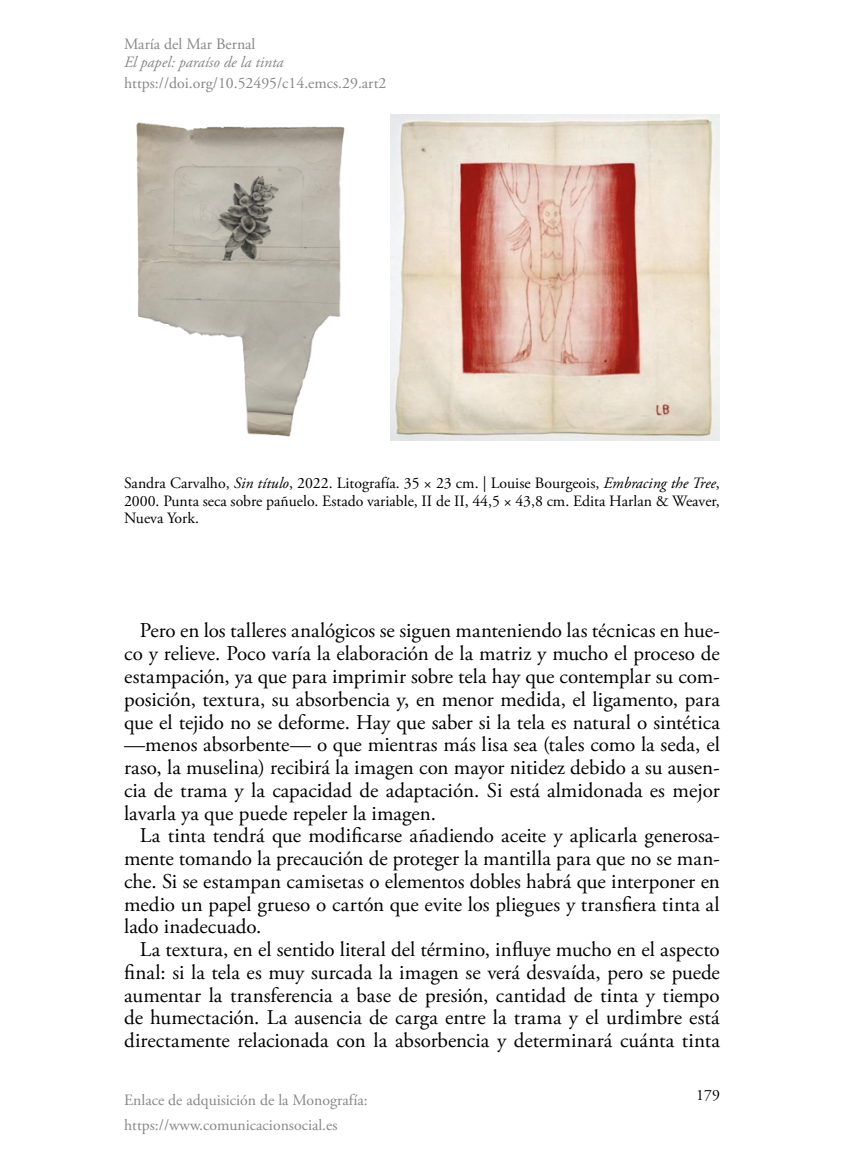
<style>
.page{position:relative;width:844px;height:1166px;background:#fff}
.page>*{position:absolute;margin:0;border:0;box-sizing:border-box;transform-origin:0 0}
.body{font:21px/22.8px "Adobe Garamond Pro";color:#000;text-align:justify}
.Pie_Ilustracion{font:15.75px/17.5px "Adobe Garamond Pro";color:#000;text-align:justify}
.t1{font:15.75px/25.2px "Adobe Garamond Pro";color:#878787}
.t2{font:italic 15.75px "Adobe Garamond Pro";color:#878787}
.s1{font-style:italic}
</style>
<div class="page">
<img style="left:136px;top:122px;width:209px;height:315px">
<img style="left:390px;top:115px;width:329px;height:326px">
<p class="t1" style="left:124px;top:32px;width:133px">María del Mar Bernal</p>
<p class="t2" style="left:124px;top:53px;width:161px">El papel: paraíso de la tinta</p>
<p class="t1" style="left:124px;top:71px;width:264px">https://doi.org/10.52495/c14.emcs.29.art2</p>
<p class="Pie_Ilustracion" style="left:124px;top:475px;width:597px">Sandra Carvalho, <span class="s1">Sin título</span>, 2022. Litografía. 35 × 23 cm. | Louise Bourgeois, <span class="s1">Embracing the Tree</span>, 2000. Punta seca sobre pañuelo. Estado variable, II de II, 44,5 × 43,8 cm. Edita Harlan &amp; Weaver, Nueva York.</p>
<p class="body" style="left:124px;top:620px;width:597px;text-indent:16px">Pero en los talleres analógicos se siguen manteniendo las técnicas en hue&shy;co y relieve. Poco varía la elaboración de la matriz y mucho el proceso de estampación, ya que para imprimir sobre tela hay que contemplar su com&shy;posición, textura, su absorbencia y, en menor medida, el ligamento, para que el tejido no se deforme. Hay que saber si la tela es natural o sintética —menos absorbente— o que mientras más lisa sea (tales como la seda, el raso, la muselina) recibirá la imagen con mayor nitidez debido a su ausen&shy;cia de trama y la capacidad de adaptación. Si está almidonada es mejor lavarla ya que puede repeler la imagen.</p>
<p class="body" style="left:124px;top:825px;width:597px;text-indent:16px">La tinta tendrá que modificarse añadiendo aceite y aplicarla generosa&shy;mente tomando la precaución de proteger la mantilla para que no se man&shy;che. Si se estampan camisetas o elementos dobles habrá que interponer en medio un papel grueso o cartón que evite los pliegues y transfiera tinta al lado inadecuado.</p>
<p class="body" style="left:124px;top:939px;width:597px;text-indent:16px">La textura, en el sentido literal del término, influye mucho en el aspecto final: si la tela es muy surcada la imagen se verá desvaída, pero se puede aumentar la transferencia a base de presión, cantidad de tinta y tiempo de humectación. La ausencia de carga entre la trama y el urdimbre está directamente relacionada con la absorbencia y determinará cuánta tinta</p>
<p class="t1" style="left:124px;top:1088px;width:245px">Enlace de adquisición de la Monografía: https://www.comunicacionsocial.es</p>
<p class="Pie_Ilustracion" style="left:696px;top:1087px;width:25px">179</p>
</div>
